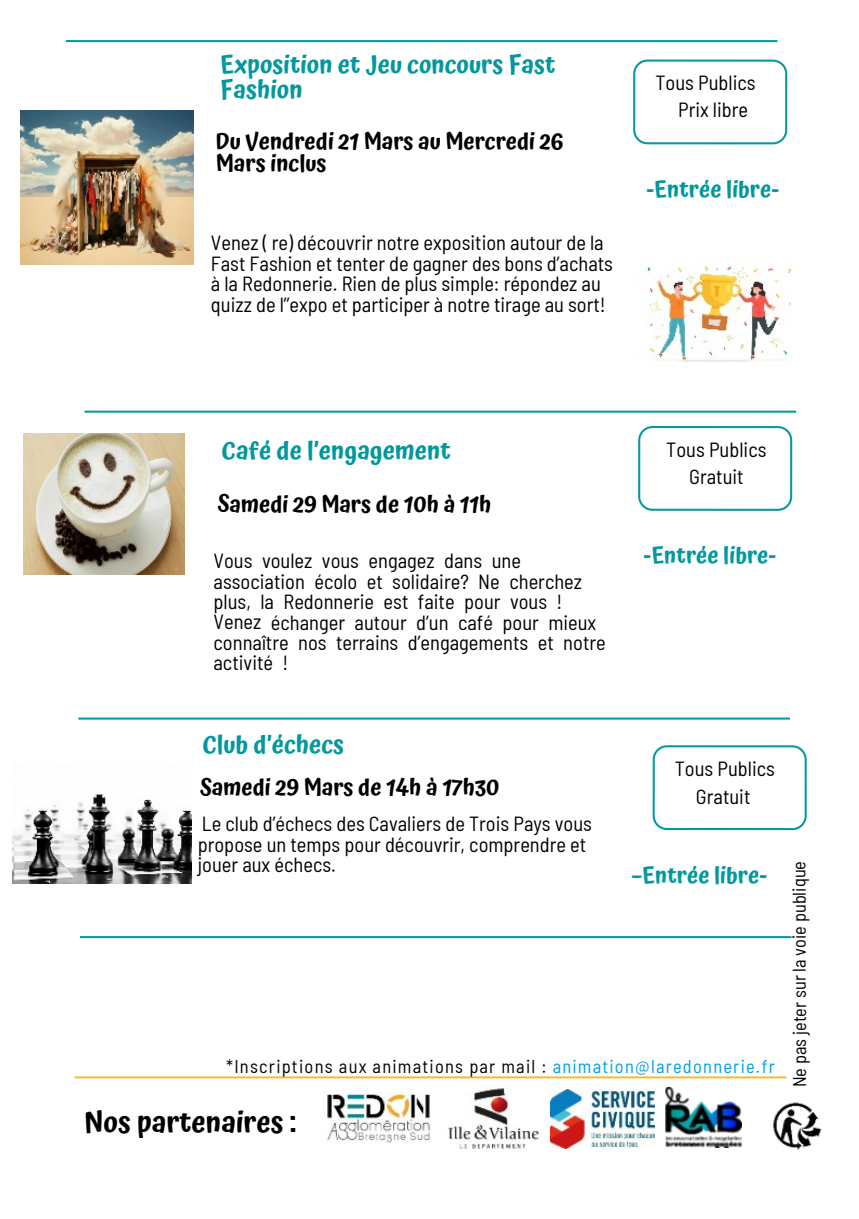
<style>
.page{position:relative;width:859px;height:1219px;background:#fff}
.page>*{position:absolute;margin:0;border:0;box-sizing:border-box;transform-origin:0 0}
.t1{font:600 28.57px "Atma";color:#000}
.t2{font:600 24.53px/24.5px "Atma";color:#03989e}
.t3{font:600 22.5px/22.5px "Atma";color:#000}
.t4{font:600 22.5px "Atma";color:#03989e}
.t5{font:semi-condensed 20.47px/20.5px "Barlow";color:#000}
.t6{font:semi-condensed 18.45px "Barlow";letter-spacing:.06em;color:#000}
.t7{font:semi-condensed 18.45px "Barlow";letter-spacing:-.005em;color:#000}
.s1{color:#00a0e4}
</style>
<div class="page">
<img style="left:327px;top:1086px;width:104px;height:57px">
<img style="left:448px;top:1088px;width:91px;height:61px">
<img style="left:550px;top:1089px;width:105px;height:59px">
<img style="left:773px;top:1102px;width:49px;height:48px">
<hr style="left:75px;top:1076px;width:711px;height:2px;background:#f8ba33">
<img style="left:666px;top:1087px;width:75px;height:60px">
<div style="left:633px;top:60px;width:154px;height:84px;background:#fff;border:2px solid #03989e;border-radius:13px"></div>
<svg style="left:638px;top:426px;width:155px;height:85px"></svg>
<div style="left:653px;top:745px;width:154px;height:85px;background:#fff;border:2px solid #03989e;border-radius:13px"></div>
<hr style="left:80px;top:936px;width:711px;height:2px;background:#03989e">
<hr style="left:85px;top:411px;width:711px;height:2px;background:#03989e">
<hr style="left:78px;top:717px;width:712px;height:3px;background:#03989e">
<hr style="left:66px;top:40px;width:711px;height:2px;background:#03989e">
<img style="left:23px;top:434px;width:162px;height:140px">
<img style="left:13px;top:794px;width:179px;height:89px">
<img style="left:20px;top:110px;width:173px;height:154px">
<img style="left:646px;top:258px;width:146px;height:104px">
<p class="t2" style="left:220px;top:53px;width:337px">Exposition et Jeu concours Fast<br>Fashion</p>
<p class="t3" style="left:216px;top:130px;width:349px">Du Vendredi 21 Mars au Mercredi 26<br>Mars inclus</p>
<p class="t5" style="left:211px;top:232px;width:404px">Venez ( re) découvrir notre exposition autour de la Fast Fashion et tenter de gagner des bons d’achats à la Redonnerie. Rien de plus simple: répondez au quizz de l’’expo et participer à notre tirage au sort!</p>
<p class="t5" style="left:678px;top:68px;width:79px;line-height:27.7px;text-indent:-23px">Tous Publics<br>Prix libre</p>
<p class="t4" style="left:647px;top:176px;width:134px">-Entrée libre-</p>
<p class="t2" style="left:222px;top:438px;width:231px">Café de l’engagement</p>
<p class="t3" style="left:218px;top:492px;width:275px">Samedi 29 Mars de 10h à 11h</p>
<p class="t5" style="left:666px;top:435px;width:102px;line-height:27.7px;text-align:center">Tous Publics<br>Gratuit</p>
<p class="t5" style="left:214px;top:550px;width:394px">Vous voulez vous engagez dans une association écolo et solidaire? Ne cherchez plus, la Redonnerie est faite pour vous !<br>Venez échanger autour d’un café pour mieux connaître nos terrains d’engagements et notre activité !</p>
<p class="t4" style="left:644px;top:542px;width:134px">-Entrée libre-</p>
<p class="t2" style="left:202px;top:732px;width:143px">Club d’échecs</p>
<p class="t3" style="left:200px;top:776px;width:301px">Samedi 29 Mars de 14h à 17h30</p>
<p class="t5" style="left:198px;top:813px;width:396px">Le club d’échecs des Cavaliers de Trois Pays vous propose un temps pour découvrir, comprendre et jouer aux échecs.</p>
<p class="t5" style="left:675px;top:754px;width:102px;line-height:27.7px;text-align:center">Tous Publics<br>Gratuit</p>
<p class="t4" style="left:631px;top:862px;width:137px">–Entrée libre-</p>
<p class="t6" style="left:226px;top:1055px;width:550px">*Inscriptions aux animations par mail : <span class="s1">animation@laredonnerie.fr</span></p>
<h1 class="t1" style="left:84px;top:1105px;width:214px">Nos partenaires :</h1>
<p class="t7" style="left:787px;top:1087px;width:228px;rotate:-90deg">Ne pas jeter sur la voie publique</p>
</div>
